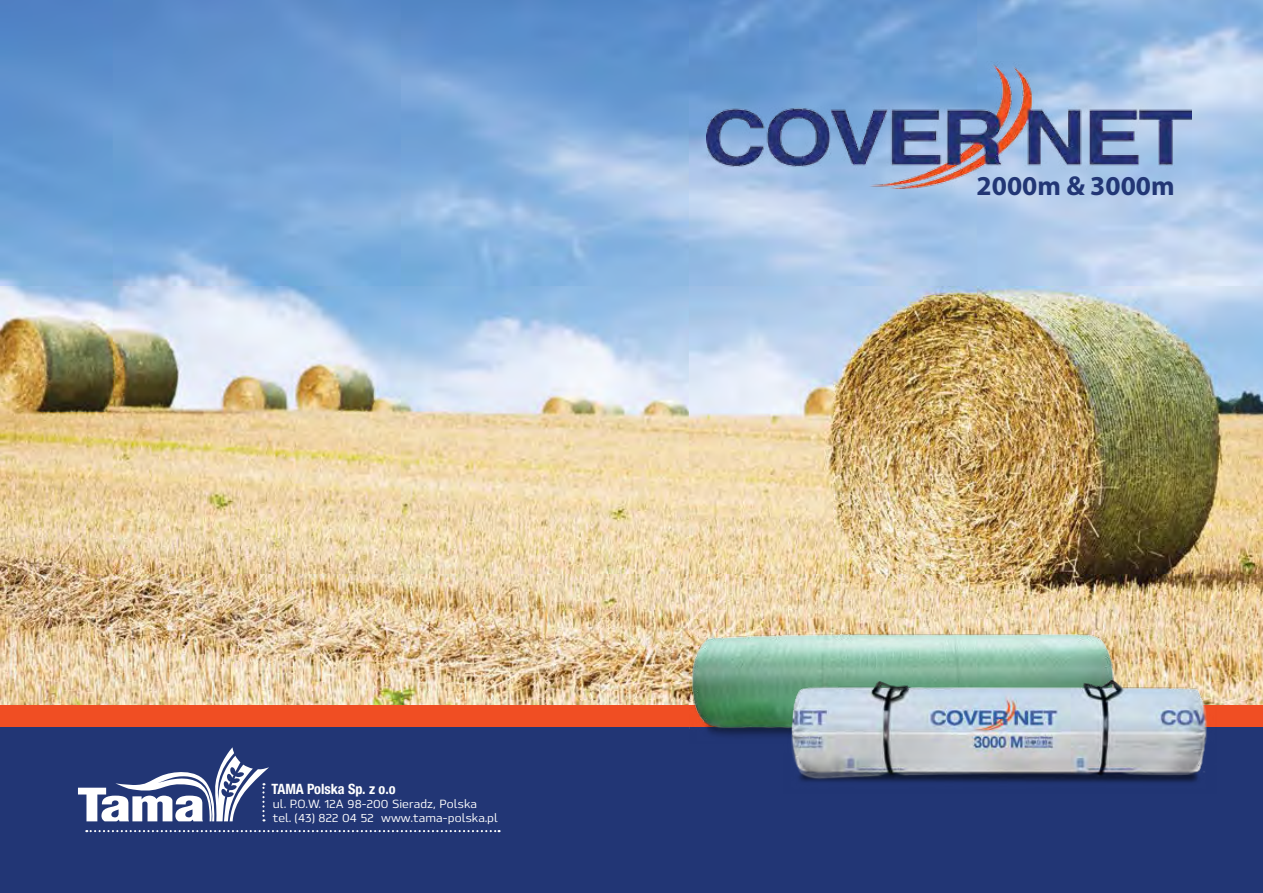
<style>
.page{position:relative;width:1263px;height:893px;background:#fff}
.page>*{position:absolute;margin:0;border:0;box-sizing:border-box;transform-origin:0 0}
.t1{font:700 27.45px "Myriad Pro";color:#223675}
.t2{font:700 condensed 14.25px "Helvetica Neue LT Pro";color:#fff}
.t3{font:500 11.85px "Hackman";letter-spacing:.01em;color:#fff}
</style>
<div class="page">
<img style="left:0;top:0;width:1263px;height:705px">
<div style="left:0;top:716px;width:1263px;height:177px;background:#223675"></div>
<div style="left:0;top:705px;width:1263px;height:22px;background:#f04e23"></div>
<img style="left:707px;top:62px;width:484px;height:127px">
<svg style="left:86px;top:830px;width:414px;height:2px"></svg>
<svg style="left:78px;top:747px;width:191px;height:74px"></svg>
<img style="left:690px;top:633px;width:426px;height:103px">
<img style="left:783px;top:672px;width:434px;height:111px">
<p class="t2" style="left:271px;top:780px;width:126px">TAMA Polska S p o.oz.</p>
<p class="t3" style="left:273px;top:795px;width:206px">ul O.P. W. . 12A 98-200 Sieradz, Polska</p>
<p class="t3" style="left:381px;top:809px;width:118px">www.tama-polska.pl</p>
<p class="t3" style="left:273px;top:809px;width:102px">tel (. 43) 822 04 52</p>
<p class="t1" style="left:977px;top:168px;width:200px">2000m &amp; 3000m</p>
</div>
